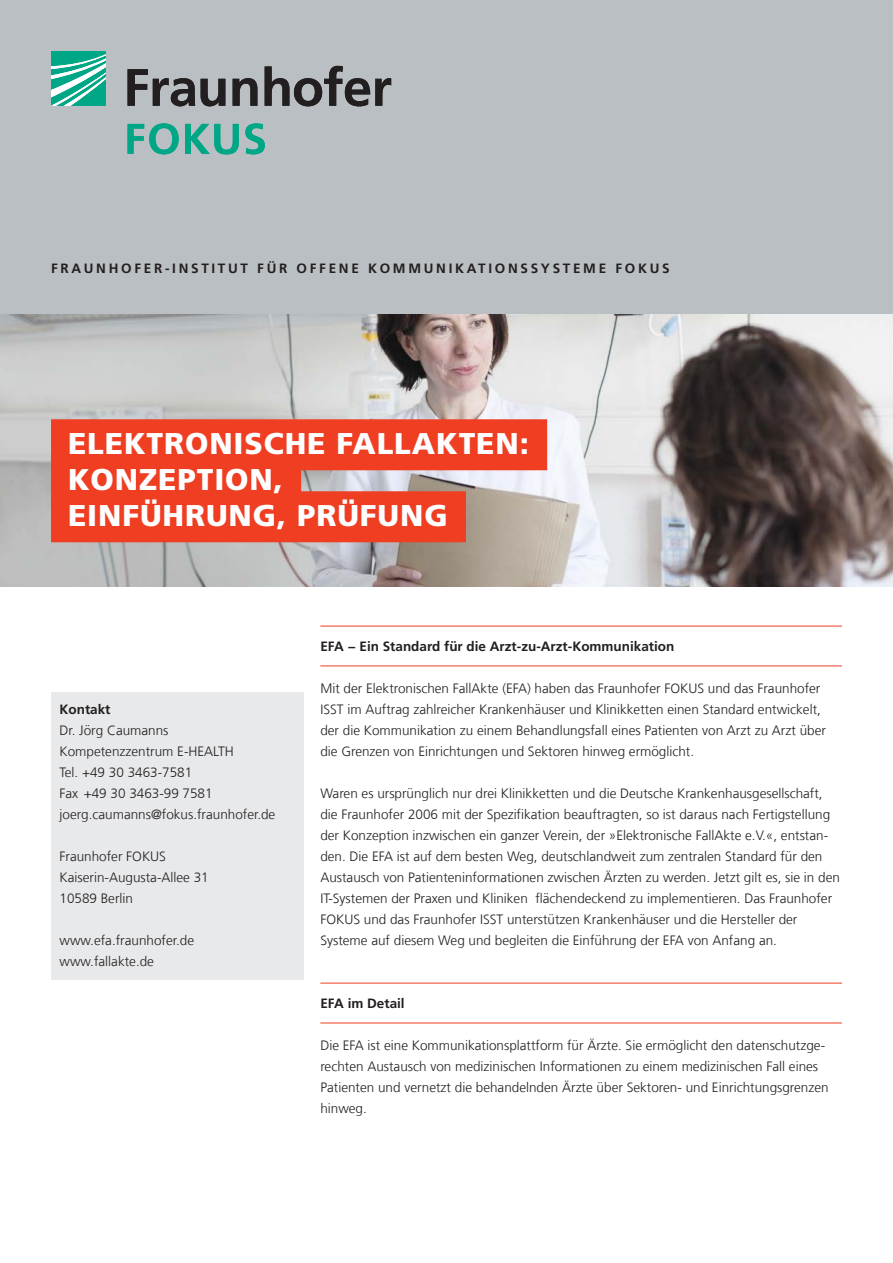
<style>
.page{position:relative;width:893px;height:1263px;background:#fff}
.page>*{position:absolute;margin:0;border:0;box-sizing:border-box;transform-origin:0 0}
.Title_20pt{font:900 30px "Frutiger LT Com";letter-spacing:.03em;color:#fff}
.Running_text{font:300 13.5px/21px "Frutiger LT Com";color:#231f20}
.Running_text_without{font:300 13.5px "Frutiger LT Com";color:#231f20}
.Subheadline_1__level{font:700 13.5px "Frutiger LT Com";color:#231f20}
.Subheadline_1__level-2{font:700 13.5px "Frutiger LT Com";letter-spacing:.2em;color:#231f20}
.Contact{font:700 13.5px "Frutiger LT Com";color:#231f20}
</style>
<div class="page">
<div style="left:0;top:0;width:893px;height:315px;background:#babfc3"></div>
<img style="left:0;top:315px;width:893px;height:272px">
<svg style="left:51px;top:51px;width:55px;height:55px"></svg>
<svg style="left:128px;top:69px;width:67px;height:37px"></svg>
<svg style="left:201px;top:79px;width:24px;height:27px"></svg>
<svg style="left:233px;top:78px;width:24px;height:28px"></svg>
<svg style="left:265px;top:66px;width:126px;height:40px"></svg>
<svg style="left:128px;top:123px;width:51px;height:31px"></svg>
<svg style="left:185px;top:124px;width:54px;height:30px"></svg>
<svg style="left:245px;top:123px;width:20px;height:31px"></svg>
<div style="left:51px;top:419px;width:496px;height:51px;background:#ef3e22"></div>
<div style="left:51px;top:455px;width:250px;height:51px;background:#ef3e22"></div>
<div style="left:51px;top:491px;width:415px;height:51px;background:#ef3e22"></div>
<hr style="left:320px;top:626px;width:522px;height:1px;background:#ef3e22">
<hr style="left:320px;top:665px;width:522px;height:1px;background:#ef3e22">
<hr style="left:320px;top:983px;width:522px;height:1px;background:#ef3e22">
<hr style="left:320px;top:1022px;width:522px;height:1px;background:#ef3e22">
<div style="left:51px;top:693px;width:252px;height:287px;background:#e7e9ea"></div>
<p class="Subheadline_1__level-2" style="left:51px;top:260px;width:620px">FRAUNHOFER-INSTITUT FÜR OFFENE KOMMUNIKATIONSSYSTEME FOKUS</p>
<p class="Title_20pt" style="left:68px;top:426px;width:462px">ELEKTRONISCHE FALLAKTEN:</p>
<p class="Title_20pt" style="left:68px;top:462px;width:216px">KONZEPTION,</p>
<p class="Title_20pt" style="left:68px;top:498px;width:381px">EINFÜHRUNG, PRÜFUNG</p>
<p class="Contact" style="left:60px;top:701px;width:53px">Kontakt</p>
<p class="Running_text_without" style="left:60px;top:722px;width:111px">Dr. Jörg Caumanns</p>
<p class="Running_text_without" style="left:60px;top:743px;width:176px">Kompetenzzentrum E-HEALTH</p>
<p class="Running_text_without" style="left:60px;top:764px;width:134px">Tel. +49 30 3463-7581</p>
<p class="Running_text_without" style="left:60px;top:785px;width:155px">Fax +49 30 3463-99 7581</p>
<p class="Running_text_without" style="left:60px;top:806px;width:217px">joerg.caumanns@fokus.fraunhofer.de</p>
<p class="Running_text_without" style="left:60px;top:848px;width:108px">Fraunhofer FOKUS</p>
<p class="Running_text_without" style="left:60px;top:869px;width:151px">Kaiserin-Augusta-Allee 31</p>
<p class="Running_text_without" style="left:60px;top:890px;width:75px">10589 Berlin</p>
<p class="Running_text_without" style="left:60px;top:932px;width:136px">www.efa.fraunhofer.de</p>
<p class="Running_text" style="left:60px;top:951px;width:96px">www.fallakte.de</p>
<p class="Subheadline_1__level" style="left:320px;top:638px;width:355px">EFA − Ein Standard für die Arzt-zu-Arzt-Kommunikation</p>
<p class="Running_text" style="left:320px;top:678px;width:507px">Mit der Elektronischen FallAkte (EFA) haben das Fraunhofer FOKUS und das Fraunhofer ISST im Auftrag zahlreicher Krankenhäuser und Klinikketten einen Standard entwickelt, der die Kommunikation zu einem Behandlungsfall eines Patienten von Arzt zu Arzt über die Grenzen von Einrichtungen und Sektoren hinweg ermöglicht.</p>
<p class="Running_text" style="left:320px;top:783px;width:521px">Waren es ursprünglich nur drei Klinikketten und die Deutsche Krankenhausgesellschaft, die Fraunhofer 2006 mit der Spezifikation beauftragten, so ist daraus nach Fertigstellung der Konzeption inzwischen ein ganzer Verein, der »Elektronische FallAkte e.V.«, entstan&shy;den. Die EFA ist auf dem besten Weg, deutschlandweit zum zentralen Standard für den Austausch von Patienteninformationen zwischen Ärzten zu werden. Jetzt gilt es, sie in den IT-Systemen der Praxen und Kliniken flächendeckend zu implementieren. Das Fraunhofer FOKUS und das Fraunhofer ISST unterstützen Krankenhäuser und die Hersteller der Systeme auf diesem Weg und begleiten die Einführung der EFA von Anfang an.</p>
<p class="Subheadline_1__level" style="left:320px;top:995px;width:86px">EFA im Detail</p>
<p class="Running_text" style="left:320px;top:1035px;width:510px">Die EFA ist eine Kommunikationsplattform für Ärzte. Sie ermöglicht den datenschutzge&shy;rechten Austausch von medizinischen Informationen zu einem medizinischen Fall eines Patienten und vernetzt die behandelnden Ärzte über Sektoren- und Einrichtungsgrenzen hinweg.</p>
</div>
